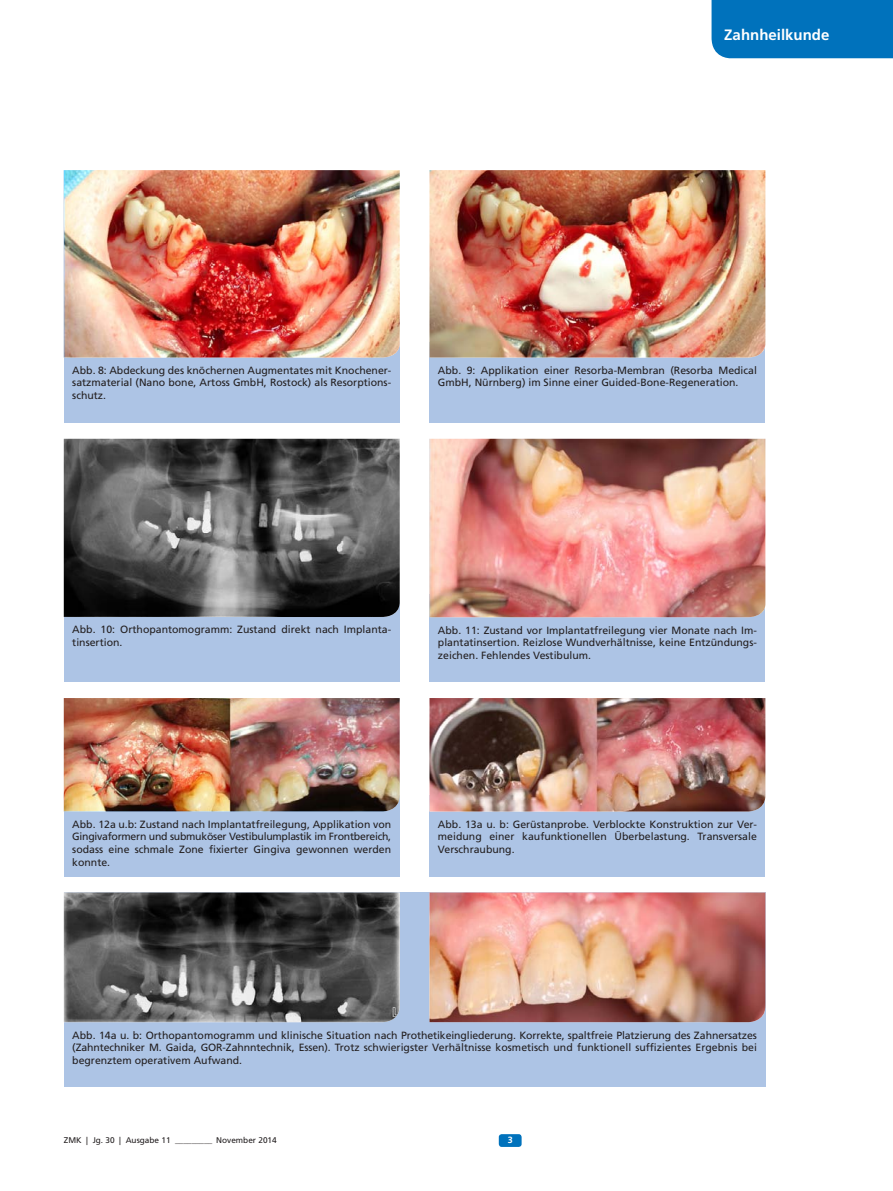
<style>
.page{position:relative;width:893px;height:1191px;background:#fff}
.page>*{position:absolute;margin:0;border:0;box-sizing:border-box;transform-origin:0 0}
.t1{font:700 15px "Frutiger";color:#fff}
.t2{font:10.5px/12.6px "Frutiger";color:#231f20;text-align:justify}
.t3{font:700 9px "Frutiger";color:#fff}
.t4{font:8.25px "Frutiger";color:#231f20}
</style>
<div class="page">
<div style="left:711px;top:0;width:182px;height:58px;background:#0072bc"></div>
<div style="left:499px;top:1134px;width:23px;height:13px;background:#0072bc;border-radius:3px"></div>
<div style="left:429px;top:795px;width:336px;height:81px;background:#adc4e5"></div>
<div style="left:64px;top:341px;width:336px;height:81px;background:#adc4e5"></div>
<img style="left:64px;top:170px;width:336px;height:187px">
<div style="left:429px;top:342px;width:336px;height:80px;background:#adc4e5"></div>
<img style="left:429px;top:170px;width:336px;height:187px">
<div style="left:64px;top:601px;width:336px;height:81px;background:#adc4e5"></div>
<img style="left:64px;top:439px;width:336px;height:178px">
<div style="left:64px;top:795px;width:336px;height:81px;background:#adc4e5"></div>
<img style="left:64px;top:698px;width:336px;height:113px">
<img style="left:429px;top:698px;width:336px;height:113px">
<div style="left:429px;top:594px;width:336px;height:88px;background:#adc4e5"></div>
<img style="left:429px;top:439px;width:336px;height:178px">
<div style="left:64px;top:892px;width:701px;height:195px;background:#adc4e5"></div>
<img style="left:64px;top:892px;width:336px;height:130px">
<img style="left:429px;top:892px;width:336px;height:130px">
<h1 class="t1" style="left:724px;top:26px;width:107px">Zahnheilkunde</h1>
<p class="t2" style="left:72px;top:364px;width:320px">Abb. 8: Abdeckung des knöchernen Augmentates mit Knochener&shy;satzmaterial (Nano bone, Artoss GmbH, Rostock) als Resorptions&shy;schutz.</p>
<p class="t2" style="left:438px;top:364px;width:320px">Abb. 9: Applikation einer Resorba-Membran (Resorba Medical<br>GmbH, Nürnberg) im Sinne einer Guided-Bone-Regeneration.</p>
<p class="t2" style="left:72px;top:623px;width:320px">Abb. 10: Orthopantomogramm: Zustand direkt nach Implanta&shy;tinsertion.</p>
<p class="t2" style="left:438px;top:624px;width:320px">Abb. 11: Zustand vor Implantatfreilegung vier Monate nach Im&shy;plantatinsertion. Reizlose Wundverhältnisse, keine Entzündungs&shy;zeichen. Fehlendes Vestibulum.</p>
<p class="t2" style="left:72px;top:818px;width:320px">Abb. 12a u.b: Zustand nach Implantatfreilegung, Applikation von Gingivaformern und submuköser Vestibulumplastik im Frontbereich, sodass eine schmale Zone fixierter Gingiva gewonnen werden konnte.</p>
<p class="t2" style="left:438px;top:818px;width:320px">Abb. 13a u. b: Gerüstanprobe. Verblockte Konstruktion zur Ver&shy;meidung einer kaufunktionellen Überbelastung. Transversale Verschraubung.</p>
<p class="t2" style="left:72px;top:1028px;width:686px">Abb. 14a u. b: Orthopantomogramm und klinische Situation nach Prothetikeingliederung. Korrekte, spaltfreie Platzierung des Zahnersatzes (Zahntechniker M. Gaida, GOR-Zahnntechnik, Essen). Trotz schwierigster Verhältnisse kosmetisch und funktionell suffizientes Ergebnis bei begrenztem operativem Aufwand.</p>
<p class="t4" style="left:64px;top:1134px;width:214px">ZMK | Jg. 30 | Ausgabe 11 _________ November 2014</p>
<p class="t3" style="left:508px;top:1134px;width:7px">3</p>
</div>
